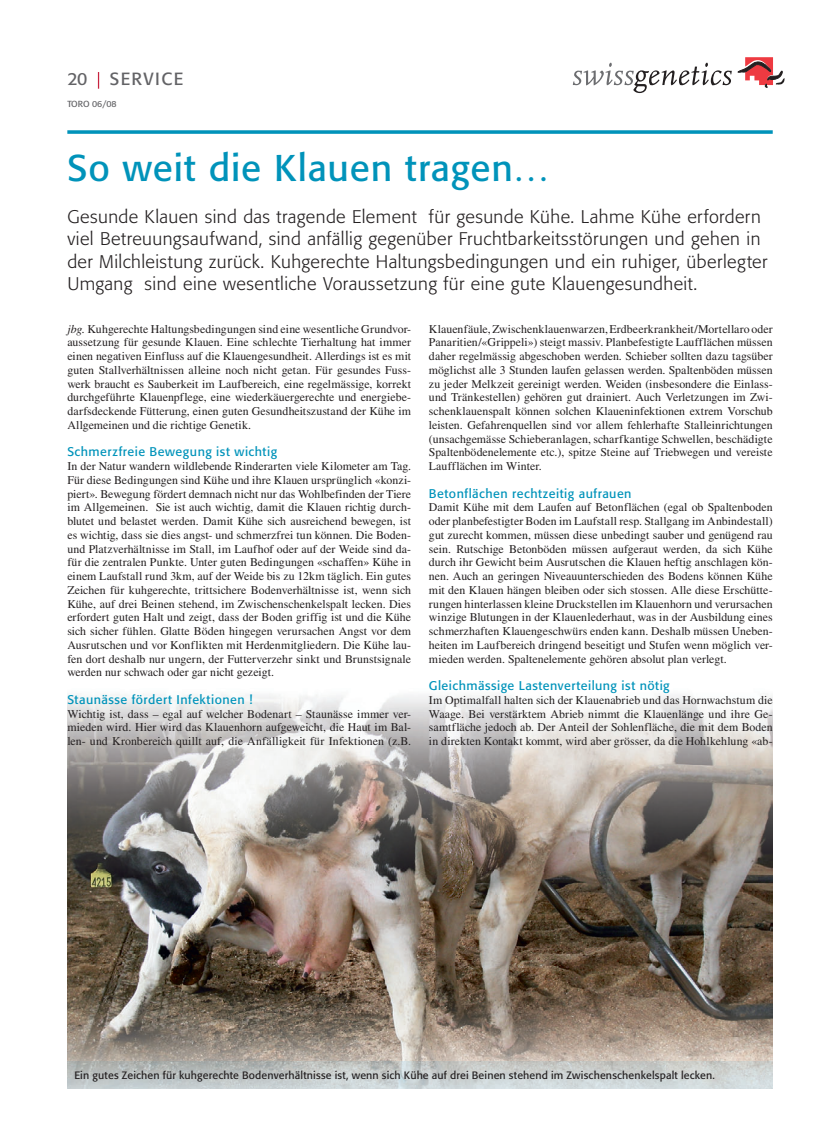
<style>
.page{position:relative;width:833px;height:1134px;background:#fff}
.page>*{position:absolute;margin:0;border:0;box-sizing:border-box;transform-origin:0 0}
.t1{font:36.88px "Formata";letter-spacing:.02em;color:#0093ba}
.t2{font:300 18.12px/22.5px "Formata";letter-spacing:.025em;color:#231f20}
.t3{font:17.5px "Formata";letter-spacing:.08em;color:#636366}
.t4{font:12.5px "Formata";letter-spacing:.04em;color:#0093ba}
.t5{font:11.88px/13.8px "Times";color:#231f20;text-align:justify}
.t6{font:10.62px "Formata";letter-spacing:.015em;color:#231f20}
.t7{font:8.75px "Formata";color:#636366}
.s1{font-style:italic}
</style>
<div class="page">
<svg style="left:67px;top:130px;width:705px;height:4px;background:#1c9fc1"></svg>
<svg style="left:98px;top:72px;width:1px;height:17px"></svg>
<img style="left:67px;top:694px;width:705px;height:367px">
<svg style="left:67px;top:1061px;width:705px;height:28px;background:#c5cbcb"></svg>
<svg style="left:573px;top:63px;width:159px;height:30px"></svg>
<svg style="left:738px;top:57px;width:46px;height:31px"></svg>
<h3 class="t3" style="left:67px;top:68px;width:22px">20</h3>
<h3 class="t3" style="left:110px;top:68px;width:75px">SERVICE</h3>
<p class="t7" style="left:67px;top:94px;width:21px">6/08</p>
<p class="t7" style="left:67px;top:98px;width:51px">TORO 06/08</p>
<h1 class="t1" style="left:67px;top:146px;width:484px">So weit die Klauen tragen…</h1>
<p class="t2" style="left:67px;top:205px;width:701px">Gesunde Klauen sind das tragende Element für gesunde Kühe. Lahme Kühe erfordern viel Betreuungsaufwand, sind anfällig gegenüber Fruchtbarkeitsstörungen und gehen in der Milchleistung zurück. Kuhgerechte Haltungsbedingungen und ein ruhiger, überlegter Umgang sind eine wesentliche Voraussetzung für eine gute Klauengesundheit.</p>
<p class="t5" style="left:67px;top:322px;width:345px"><span class="s1">jbg.</span> Kuhgerechte Haltungsbedingungen sind eine wesentliche Grundvor&shy;aussetzung für gesunde Klauen. Eine schlechte Tierhaltung hat immer einen negativen Einfluss auf die Klauengesundheit. Allerdings ist es mit guten Stallverhältnissen alleine noch nicht getan. Für gesundes Fuss&shy;werk braucht es Sauberkeit im Laufbereich, eine regelmässige, korrekt durchgeführte Klauenpflege, eine wiederkäuergerechte und energiebe&shy;darfsdeckende Fütterung, einen guten Gesundheitszustand der Kühe im Allgemeinen und die richtige Genetik.</p>
<p class="t4" style="left:67px;top:444px;width:211px">Schmerzfreie Bewegung ist wichtig</p>
<p class="t5" style="left:67px;top:459px;width:345px">In der Natur wandern wildlebende Rinderarten viele Kilometer am Tag.<br>Für diese Bedingungen sind Kühe und ihre Klauen ursprünglich «konzi&shy;piert». Bewegung fördert demnach nicht nur das Wohlbefinden der Tiere im Allgemeinen. Sie ist auch wichtig, damit die Klauen richtig durch&shy;blutet und belastet werden. Damit Kühe sich ausreichend bewegen, ist es wichtig, dass sie dies angst- und schmerzfrei tun können. Die Boden&shy;und Platzverhältnisse im Stall, im Laufhof oder auf der Weide sind da&shy;für die zentralen Punkte. Unter guten Bedingungen «schaffen» Kühe in einem Laufstall rund 3km, auf der Weide bis zu 12km täglich. Ein gutes Zeichen für kuhgerechte, trittsichere Bodenverhältnisse ist, wenn sich Kühe, auf drei Beinen stehend, im Zwischenschenkelspalt lecken. Dies erfordert guten Halt und zeigt, dass der Boden griffig ist und die Kühe sich sicher fühlen. Glatte Böden hingegen verursachen Angst vor dem Ausrutschen und vor Konflikten mit Herdenmitgliedern. Die Kühe lau&shy;fen dort deshalb nur ungern, der Futterverzehr sinkt und Brunst signale werden nur schwach oder gar nicht gezeigt.</p>
<p class="t4" style="left:67px;top:692px;width:187px">Staunässe fördert Infektionen !</p>
<p class="t5" style="left:67px;top:707px;width:345px">Wichtig ist, dass – egal auf welcher Bodenart – Staunässe immer ver&shy;mieden wird. Hier wird das Klauenhorn aufgeweicht, die Haut im Bal&shy;len- und Kronbereich quillt auf, die Anfälligkeit für Infektionen (z.B.</p>
<p class="t5" style="left:429px;top:322px;width:345px">Klauenfäule, Zwischenklauenwarzen, Erdbeerkrankheit/Mortellaro oder Panaritien/«Grippeli») steigt massiv. Planbefestigte Laufflächen müssen daher regelmässig abgeschoben werden. Schieber sollten dazu tagsüber möglichst alle 3 Stunden laufen gelassen werden. Spaltenböden müssen zu jeder Melkzeit gereinigt werden. Weiden (insbesondere die Einlass&shy;und Tränkestellen) gehören gut drainiert. Auch Verletzungen im Zwi&shy;schenklauenspalt können solchen Klaueninfektionen extrem Vorschub leisten. Gefahrenquellen sind vor allem fehlerhafte Stalleinrichtungen (unsachgemässe Schieberanlagen, scharfkantige Schwellen, beschädigte Spaltenbödenelemente etc.), spitze Steine auf Triebwegen und vereiste Laufflächen im Winter.</p>
<p class="t4" style="left:429px;top:486px;width:204px">Betonflächen rechtzeitig aufrauen</p>
<p class="t5" style="left:429px;top:500px;width:345px">Damit Kühe mit dem Laufen auf Betonflächen (egal ob Spaltenboden oder planbefestigter Boden im Laufstall resp. Stallgang im Anbindestall) gut zurecht kommen, müssen diese unbedingt sauber und genügend rau sein. Rutschige Betonböden müssen aufgeraut werden, da sich Kühe durch ihr Gewicht beim Ausrutschen die Klauen heftig anschlagen kön&shy;nen. Auch an geringen Niveauunterschieden des Bodens können Kühe mit den Klauen hängen bleiben oder sich stossen. Alle diese Erschütte&shy;rungen hinterlassen kleine Druckstellen im Klauenhorn und verursachen winzige Blutungen in der Klauenlederhaut, was in der Ausbildung eines schmerzhaften Klauengeschwürs enden kann. Deshalb müssen Uneben&shy;heiten im Laufbereich dringend beseitigt und Stufen wenn möglich ver&shy;mieden werden. Spaltenelemente gehören absolut plan verlegt.</p>
<p class="t4" style="left:429px;top:678px;width:242px">Gleichmässige Lastenverteilung ist nötig</p>
<p class="t5" style="left:429px;top:693px;width:345px">Im Optimalfall halten sich der Klauenabrieb und das Hornwachstum die Waage. Bei verstärktem Abrieb nimmt die Klauenlänge und ihre Ge&shy;samtfläche jedoch ab. Der Anteil der Sohlenfläche, die mit dem Boden in direkten Kontakt kommt, wird aber grösser, da die Hohlkehlung «ab-</p>
<p class="t6" style="left:74px;top:1069px;width:642px">Ein gutes Zeichen für kuhgerechte Bodenverhältnisse ist, wenn sich Kühe auf drei Beinen stehend im Zwischenschenkelspalt lecken.</p>
</div>
